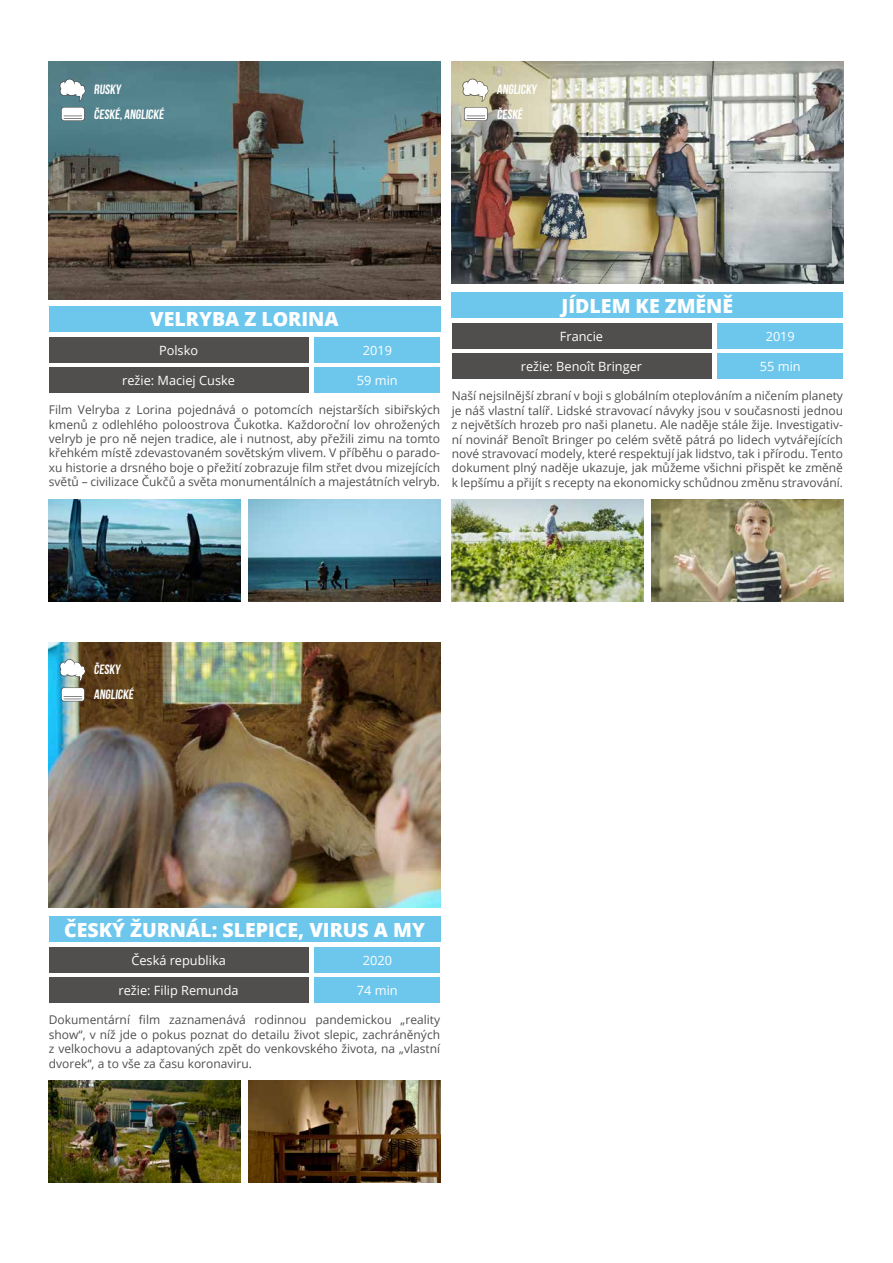
<style>
.page{position:relative;width:893px;height:1263px;background:#fff}
.page>*{position:absolute;margin:0;border:0;box-sizing:border-box;transform-origin:0 0}
.t1{font:800 19.5px "Open Sans";color:#fff}
.t2{font:700 13.5px/25.2px "Bebas Neue";color:#fff}
.t3{font:12.75px "Open Sans";color:#fff}
.t4{font:12px/14.4px "Open Sans";color:#504f4e;text-align:justify}
</style>
<div class="page">
<div style="left:49px;top:306px;width:391px;height:26px;background:#6dc7ed"></div>
<div style="left:49px;top:337px;width:259px;height:25px;background:#504f4e"></div>
<div style="left:315px;top:337px;width:125px;height:25px;background:#6dc7ed"></div>
<div style="left:49px;top:367px;width:259px;height:25px;background:#504f4e"></div>
<div style="left:315px;top:367px;width:125px;height:25px;background:#6dc7ed"></div>
<img style="left:49px;top:62px;width:391px;height:238px">
<img style="left:49px;top:500px;width:191px;height:102px">
<img style="left:249px;top:500px;width:191px;height:102px">
<svg style="left:59px;top:79px;width:27px;height:23px"></svg>
<svg style="left:61px;top:107px;width:24px;height:14px"></svg>
<svg style="left:62px;top:108px;width:22px;height:12px"></svg>
<svg style="left:64px;top:116px;width:18px;height:3px"></svg>
<div style="left:49px;top:916px;width:391px;height:26px;background:#6dc7ed"></div>
<div style="left:49px;top:947px;width:259px;height:26px;background:#504f4e"></div>
<div style="left:315px;top:947px;width:125px;height:26px;background:#6dc7ed"></div>
<div style="left:49px;top:977px;width:259px;height:26px;background:#504f4e"></div>
<div style="left:315px;top:977px;width:125px;height:26px;background:#6dc7ed"></div>
<img style="left:49px;top:642px;width:391px;height:266px">
<svg style="left:59px;top:659px;width:27px;height:23px"></svg>
<div style="left:61px;top:687px;width:24px;height:14px;background:#6b6b6a;border-radius:2px"></div>
<div style="left:62px;top:688px;width:22px;height:13px;background:#fff;border-radius:2px"></div>
<svg style="left:64px;top:696px;width:18px;height:4px"></svg>
<img style="left:49px;top:1080px;width:191px;height:102px">
<img style="left:249px;top:1080px;width:191px;height:102px">
<div style="left:452px;top:292px;width:391px;height:26px;background:#6dc7ed"></div>
<div style="left:452px;top:323px;width:259px;height:26px;background:#504f4e"></div>
<div style="left:718px;top:323px;width:125px;height:26px;background:#6dc7ed"></div>
<div style="left:452px;top:353px;width:259px;height:26px;background:#504f4e"></div>
<div style="left:718px;top:353px;width:125px;height:26px;background:#6dc7ed"></div>
<img style="left:452px;top:62px;width:391px;height:222px">
<img style="left:452px;top:500px;width:191px;height:102px">
<img style="left:652px;top:500px;width:191px;height:102px">
<svg style="left:462px;top:79px;width:27px;height:23px"></svg>
<svg style="left:464px;top:107px;width:24px;height:14px"></svg>
<div style="left:465px;top:108px;width:22px;height:12px;background:#fff;border-radius:2px"></div>
<svg style="left:466px;top:116px;width:19px;height:3px"></svg>
<p class="t2" style="left:94px;top:76px;width:73px">RUSKY<br>ČESKÉ,ANGLICKÉ</p>
<p class="t2" style="left:497px;top:76px;width:43px">ANGLICKY<br>ČESKÉ</p>
<h1 class="t1" style="left:150px;top:304px;width:190px">VELRYBA Z LORINA</h1>
<p class="t3" style="left:159px;top:341px;width:41px">Polsko</p>
<p class="t3" style="left:363px;top:341px;width:31px">2019</p>
<p class="t3" style="left:122px;top:371px;width:114px">režie: Maciej Cuske</p>
<p class="t3" style="left:357px;top:371px;width:42px">59 min</p>
<p class="t4" style="left:49px;top:402px;width:393px">Film Velryba z Lorina pojednává o potomcích nejstarších sibiřských kmenů z odlehlého poloostrova Čukotka. Každoroční lov ohrožených velryb je pro ně nejen tradice, ale i nutnost, aby přežili zimu na tomto křehkém místě zdevastovaném sovětským vlivem. V příběhu o parado&shy;xu historie a drsného boje o přežití zobrazuje film střet dvou mizejících světů – civilizace Čukčů a světa monumentálních a majestátních velryb.</p>
<h1 class="t1" style="left:562px;top:291px;width:173px">JÍDLEM KE ZMĚNĚ</h1>
<p class="t3" style="left:560px;top:327px;width:45px">Francie</p>
<p class="t3" style="left:766px;top:327px;width:31px">2019</p>
<p class="t3" style="left:521px;top:357px;width:123px">režie: Benoît Bringer</p>
<p class="t3" style="left:760px;top:357px;width:42px">55 min</p>
<p class="t4" style="left:452px;top:389px;width:393px">Naší nejsilnější zbraní v boji s globálním oteplováním a ničením planety je náš vlastní talíř. Lidské stravovací návyky jsou v současnosti jednou z největších hrozeb pro naši planetu. Ale naděje stále žije. Investigativ&shy;ní novinář Benoît Bringer po celém světě pátrá po lidech vytvářejících nové stravovací modely, které respektují jak lidstvo, tak i přírodu. Tento dokument plný naděje ukazuje, jak můžeme všichni přispět ke změně k lepšímu a přijít s recepty na ekonomicky schůdnou změnu stravování.</p>
<p class="t2" style="left:94px;top:657px;width:42px">ČESKY<br>ANGLICKÉ</p>
<h1 class="t1" style="left:64px;top:915px;width:362px">ČESKÝ ŽURNÁL: SLEPICE, VIRUS A MY</h1>
<p class="t3" style="left:131px;top:951px;width:96px">Česká republika</p>
<p class="t3" style="left:363px;top:951px;width:31px">2020</p>
<p class="t3" style="left:118px;top:981px;width:122px">režie: Filip Remunda</p>
<p class="t3" style="left:357px;top:981px;width:42px">74 min</p>
<p class="t4" style="left:49px;top:1012px;width:393px">Dokumentární film zaznamenává rodinnou pandemickou „reality show“, v níž jde o pokus poznat do detailu život slepic, zachráněných z velkochovu a adaptovaných zpět do venkovského života, na „vlastní dvorek“, a to vše za času koronaviru.</p>
</div>
